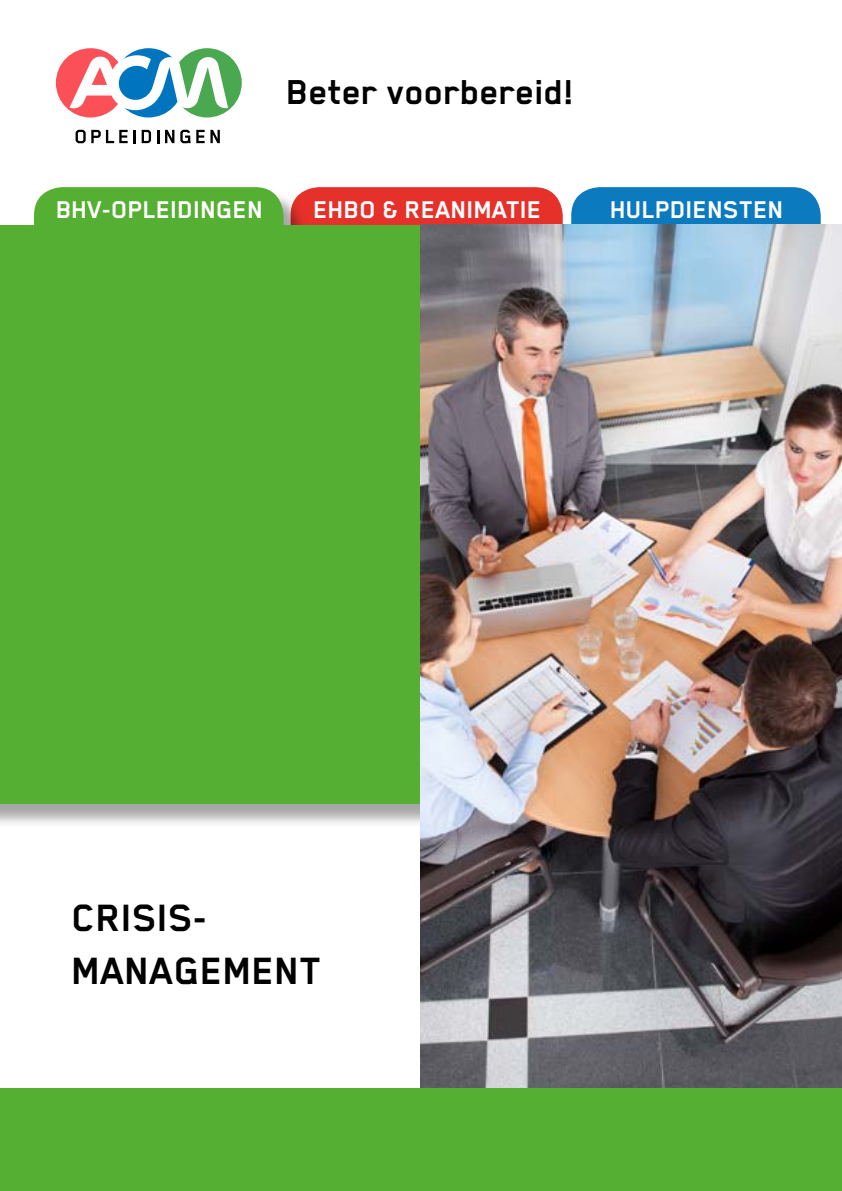
<style>
.page{position:relative;width:842px;height:1191px;background:#fff}
.page>*{position:absolute;margin:0;border:0;box-sizing:border-box;transform-origin:0 0}
.t1{font:700 44px/52.8px "Blender Pro";color:#000}
.t2{font:700 40px "Blender Pro";color:#000}
.t3{font:700 28px "Blender Pro";color:#fff}
</style>
<div class="page">
<div style="left:291px;top:187px;width:272px;height:95px;background:#e6312a;border-radius:28px"></div>
<div style="left:571px;top:187px;width:250px;height:95px;background:#0c7abf;border-radius:28px"></div>
<svg style="left:76px;top:130px;width:60px;height:13px"></svg>
<svg style="left:142px;top:130px;width:9px;height:13px"></svg>
<svg style="left:157px;top:130px;width:2px;height:13px"></svg>
<svg style="left:165px;top:130px;width:9px;height:13px"></svg>
<svg style="left:180px;top:130px;width:40px;height:13px"></svg>
<div style="left:172px;top:48px;width:70px;height:69px;background:#4aa851;border-radius:50%"></div>
<div style="left:56px;top:48px;width:69px;height:69px;background:#fb5058;border-radius:50%"></div>
<svg style="left:69px;top:48px;width:159px;height:69px"></svg>
<div style="left:0;top:190px;width:842px;height:638px;background:#000;opacity:.35"></div>
<div style="left:34px;top:187px;width:249px;height:95px;background:#54af32;border-radius:28px"></div>
<div style="left:0;top:225px;width:842px;height:578px;background:#54af32"></div>
<img style="left:421px;top:225px;width:421px;height:863px">
<div style="left:0;top:1088px;width:842px;height:103px;background:#54af32"></div>
<h2 class="t2" style="left:287px;top:70px;width:289px">Beter voorbereid!</h2>
<p class="t3" style="left:56px;top:194px;width:209px">BHV-OPLEIDINGEN</p>
<p class="t3" style="left:314px;top:194px;width:230px">EHBO &amp; REANIMATIE</p>
<p class="t3" style="left:610px;top:194px;width:175px">HULPDIENSTEN</p>
<h1 class="t1" style="left:72px;top:890px;width:252px">CRISIS-<br>MANAGEMENT</h1>
</div>
